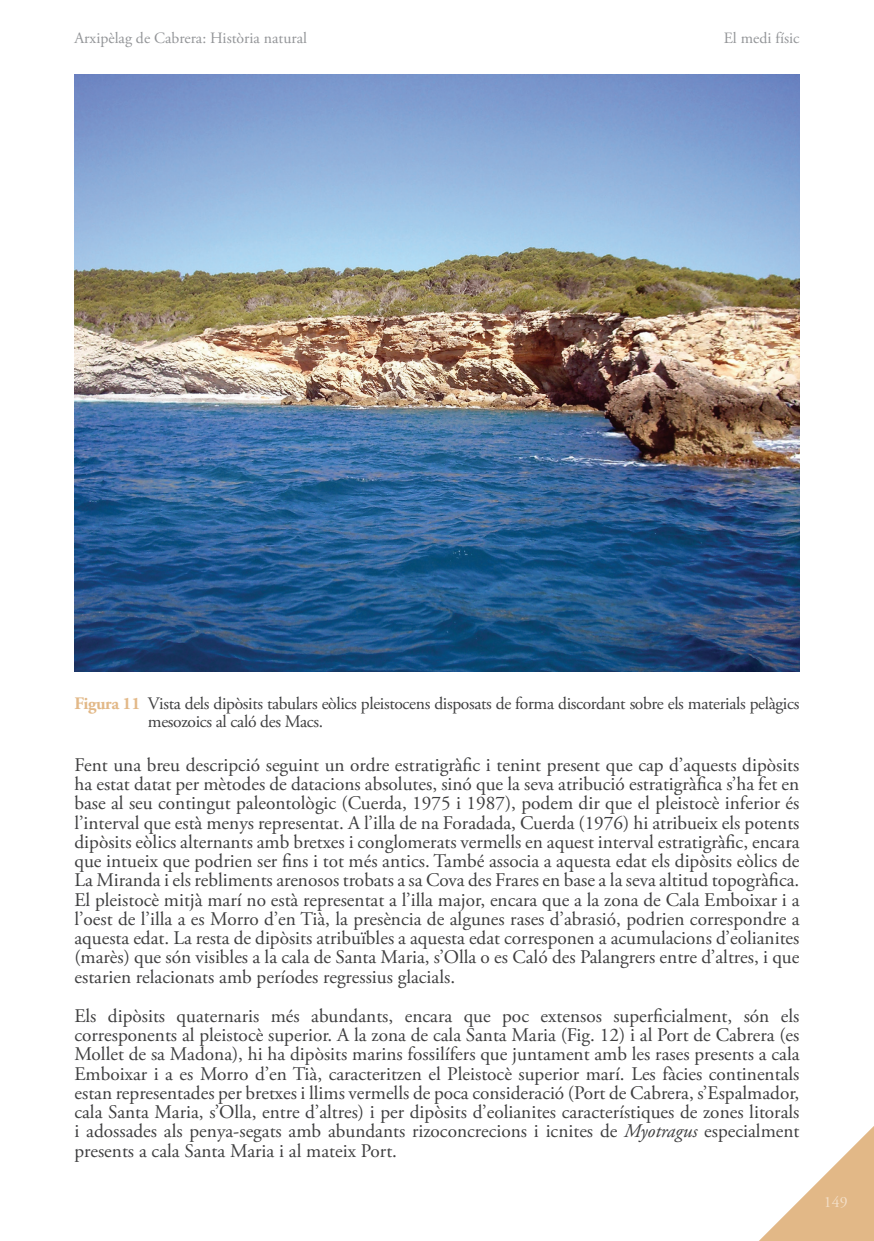
<style>
.page{position:relative;width:874px;height:1241px;background:#fff}
.page>*{position:absolute;margin:0;border:0;box-sizing:border-box;transform-origin:0 0}
.text{font:19.25px/19.2px "Adobe Garamond Pro";color:#3e3e3f;text-align:justify}
.figures_2{font:17.5px/17.5px "Adobe Garamond Pro";letter-spacing:-.02em;color:#3e3e3f}
.t1{font:15.75px "Adobe Garamond Pro";color:#939598}
.t2{font:15.75px "Adobe Garamond Pro";color:#f3dfc8}
.s1{font-weight:700;color:#e2b887}
.s2{font-style:italic}
</style>
<div class="page">
<img style="left:74px;top:74px;width:725px;height:597px">
<svg style="left:760px;top:1127px;width:113px;height:113px"></svg>
<p class="t1" style="left:74px;top:29px;width:234px">Arxipèlag de Cabrera: Història natural</p>
<p class="t1" style="left:723px;top:29px;width:77px">El medi físic</p>
<p class="figures_2" style="left:148px;top:695px;width:652px;text-indent:-73px"><span class="s1">Figura 11</span> Vista dels dipòsits tabulars eòlics pleistocens disposats de forma discordant sobre els materials pelàgics mesozoics al caló des Macs.</p>
<p class="text" style="left:74px;top:755px;width:726px">Fent una breu descripció seguint un ordre estratigràfic i tenint present que cap d’aquests dipòsits ha estat datat per mètodes de datacions absolutes, sinó que la seva atribució estratigràfica s’ha fet en base al seu contingut paleontològic (Cuerda, 1975 i 1987), podem dir que el pleistocè inferior és l’interval que està menys representat. A l’illa de na Foradada, Cuerda (1976) hi atribueix els potents dipòsits eòlics alternants amb bretxes i conglomerats vermells en aquest interval estratigràfic, encara que intueix que podrien ser fins i tot més antics. També associa a aquesta edat els dipòsits eòlics de La Miranda i els rebliments arenosos trobats a sa Cova des Frares en base a la seva altitud topogràfica.<br>El pleistocè mitjà marí no està representat a l’illa major, encara que a la zona de Cala Emboixar i a l’oest de l’illa a es Morro d’en Tià, la presència de algunes rases d’abrasió, podrien correspondre a aquesta edat. La resta de dipòsits atribuïbles a aquesta edat corresponen a acumulacions d’eolianites (marès) que són visibles a la cala de Santa Maria, s’Olla o es Caló des Palangrers entre d’altres, i que estarien relacionats amb períodes regressius glacials.</p>
<p class="text" style="left:74px;top:1006px;width:726px">Els dipòsits quaternaris més abundants, encara que poc extensos superficialment, són els corresponents al pleistocè superior. A la zona de cala Santa Maria (Fig. 12) i al Port de Cabrera (es Mollet de sa Madona), hi ha dipòsits marins fossilífers que juntament amb les rases presents a cala Emboixar i a es Morro d’en Tià, caracteritzen el Pleistocè superior marí. Les fàcies continentals estan representades per bretxes i llims vermells de poca consideració (Port de Cabrera, s’Espalmador, cala Santa Maria, s’Olla, entre d’altres) i per dipòsits d’eolianites característiques de zones litorals i adossades als penya-segats amb abundants rizoconcrecions i icnites de <span class="s2">Myotragus</span> especialment presents a cala Santa Maria i al mateix Port.</p>
<p class="t2" style="left:823px;top:1191px;width:25px">149</p>
</div>
